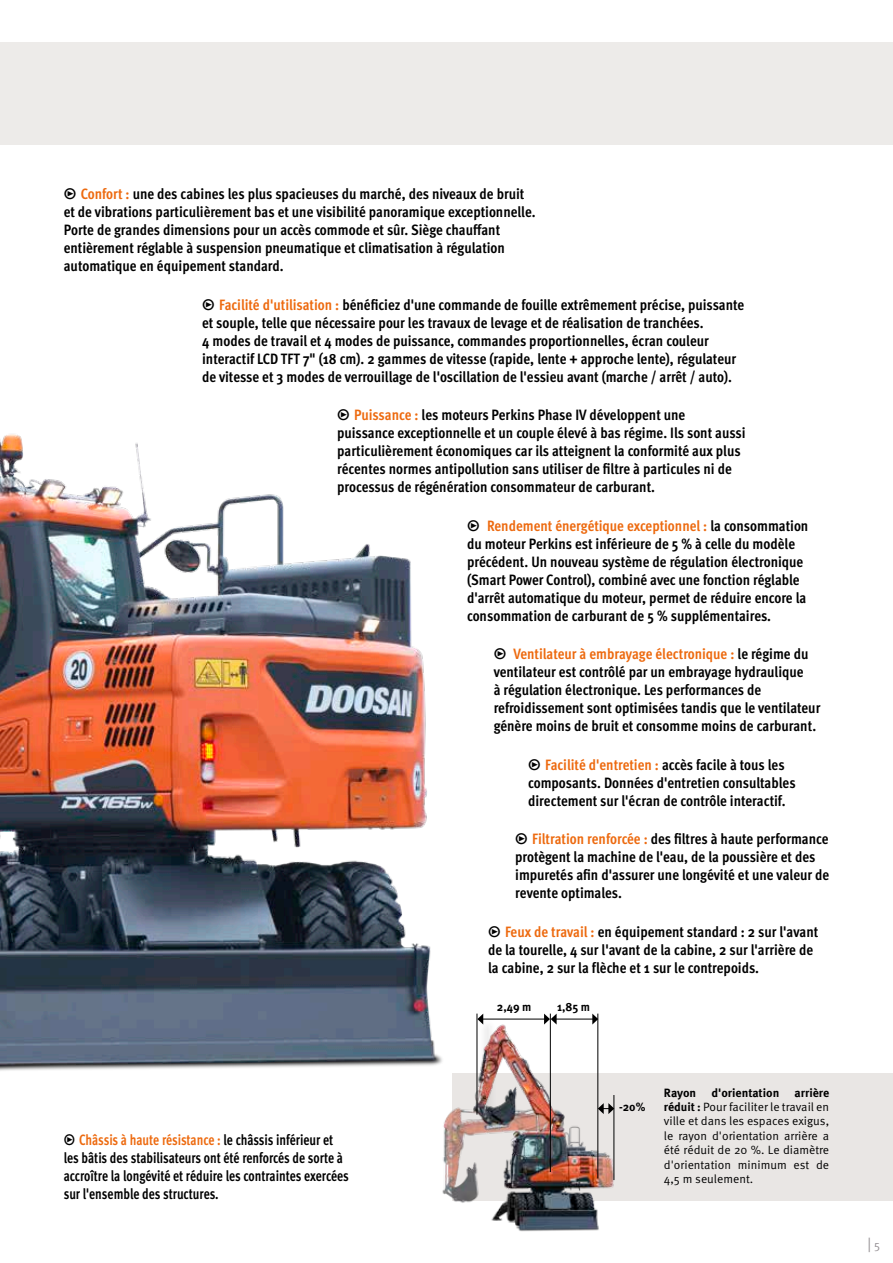
<style>
.page{position:relative;width:893px;height:1263px;background:#fff}
.page>*{position:absolute;margin:0;border:0;box-sizing:border-box;transform-origin:0 0}
.t1{font:700 condensed 15px/18px "Meta Pro";color:#000}
.t2{font:700 condensed 15px/18px "Meta Pro";color:#000;scale:.9 1}
.t3{font:15px "Meta Pro Norm";color:#979296}
.t4{font:12px/14.4px "Meta Pro Norm";color:#000;text-align:justify}
.t5{font:700 12px "Meta Pro";color:#000}
.t6{font:700 12px "Meta Pro";color:#000;scale:.96 1}
.t7{font:700 12px "Meta Pro";color:#000;scale:.95 1}
.s1{color:#ed6a0f}
.s2{font-family:"Meta Pro";font-weight:700}
.s3{font-size:12px}
</style>
<div class="page">
<div style="left:632px;top:1073px;width:261px;height:128px;background:#e9e6e4"></div>
<img style="left:442px;top:1018px;width:190px;height:214px">
<div style="left:0;top:43px;width:893px;height:102px;background:#edebe9"></div>
<hr style="left:597px;top:1013px;width:1px;height:165px;background:#000">
<hr style="left:613px;top:1095px;width:1px;height:85px;background:#000">
<svg style="left:598px;top:1103px;width:16px;height:11px"></svg>
<div style="left:479px;top:1017px;width:17px;height:115px;background:#000;opacity:.75"></div>
<hr style="left:477px;top:1013px;width:1px;height:101px;background:#000">
<hr style="left:482px;top:1019px;width:63px;height:1px;background:#000">
<svg style="left:477px;top:1013px;width:6px;height:11px"></svg>
<hr style="left:550px;top:1013px;width:1px;height:159px;background:#000">
<hr style="left:556px;top:1019px;width:37px;height:1px;background:#000">
<svg style="left:544px;top:1013px;width:13px;height:11px"></svg>
<svg style="left:592px;top:1013px;width:6px;height:11px"></svg>
<img style="left:0;top:434px;width:467px;height:653px">
<p class="t1" style="left:64px;top:184px;width:473px">̮ <span class="s1">Confort :</span> une des cabines les plus spacieuses du marché, des niveaux de bruit et de vibrations particulièrement bas et une visibilité panoramique exceptionnelle.<br>Porte de grandes dimensions pour un accès commode et sûr. Siège chauffant entièrement réglable à suspension pneumatique et climatisation à régulation automatique en équipement standard.</p>
<p class="t1" style="left:202px;top:295px;width:544px">̮ <span class="s1">Facilité d'utilisation :</span> bénéficiez d'une commande de fouille extrêmement précise, puissante et souple, telle que nécessaire pour les travaux de levage et de réalisation de tranchées.<br>4 modes de travail et 4 modes de puissance, commandes proportionnelles, écran couleur interactif LCD TFT 7" (18 cm). 2 gammes de vitesse (rapide, lente + approche lente), régulateur de vitesse et 3 modes de verrouillage de l'oscillation de l'essieu avant (marche / arrêt / auto).</p>
<p class="t1" style="left:337px;top:405px;width:410px">̮ <span class="s1">Puissance :</span> les moteurs Perkins Phase IV développent une puissance exceptionnelle et un couple élevé à bas régime. Ils sont aussi particulièrement économiques car ils atteignent la conformité aux plus récentes normes antipollution sans utiliser de filtre à particules ni de processus de régénération consommateur de carburant.</p>
<p class="t1" style="left:467px;top:516px;width:343px">̮ <span class="s1">Rendement énergétique exceptionnel :</span> la consommation du moteur Perkins est inférieure de 5 % à celle du modèle précédent. Un nouveau système de régulation électronique (Smart Power Control), combiné avec une fonction réglable d'arrêt automatique du moteur, permet de réduire encore la consommation de carburant de 5 % supplémentaires.</p>
<p class="t1" style="left:494px;top:644px;width:328px">̮ <span class="s1">Ventilateur à embrayage électronique :</span> le régime du ventilateur est contrôlé par un embrayage hydraulique<br>à régulation électronique. Les performances de refroidissement sont optimisées tandis que le ventilateur génère moins de bruit et consomme moins de carburant.</p>
<p class="t1" style="left:528px;top:754px;width:269px">̮ <span class="s1">Facilité d'entretien :</span> accès facile à tous les composants. Données d'entretien consultables directement sur l'écran de contrôle interactif.</p>
<p class="t1" style="left:515px;top:829px;width:315px">̮ <span class="s1">Filtration renforcée :</span> des filtres à haute performance protègent la machine de l'eau, de la poussière et des impuretés afin d'assurer une longévité et une valeur de revente optimales.</p>
<p class="t1" style="left:488px;top:921px;width:332px">̮ <span class="s1">Feux de travail :</span> en équipement standard : 2 sur l'avant de la tourelle, 4 sur l'avant de la cabine, 2 sur l'arrière de la cabine, 2 sur la flèche et 1 sur le contrepoids.</p>
<p class="t2" style="left:64px;top:1130px;width:318px">̮ <span class="s1">Châssis à haute résistance :</span> le châssis inférieur et les bâtis des stabilisateurs ont été renforcés de sorte à accroître la longévité et réduire les contraintes exercées sur l'ensemble des structures.</p>
<p class="t6" style="left:497px;top:997px;width:38px">2,49 m</p>
<p class="t6" style="left:557px;top:997px;width:36px">1,85 m</p>
<p class="t7" style="left:619px;top:1097px;width:29px">-20%</p>
<p class="t5" style="left:664px;top:1083px;width:34px">Rayon</p>
<p class="t5" style="left:711px;top:1083px;width:69px">d'orientation</p>
<p class="t5" style="left:795px;top:1083px;width:36px">arrière</p>
<p class="t4" style="left:664px;top:1099px;width:167px"><span class="s2">réduit :</span> Pour faciliter le travail en ville et dans les espaces exigus, le rayon d'orientation arrière a été réduit de 20 %. Le diamètre d'orientation minimum est de 4,5 m seulement.</p>
<p class="t3" style="left:867px;top:1232px;width:14px">| <span class="s3">5</span></p>
</div>
